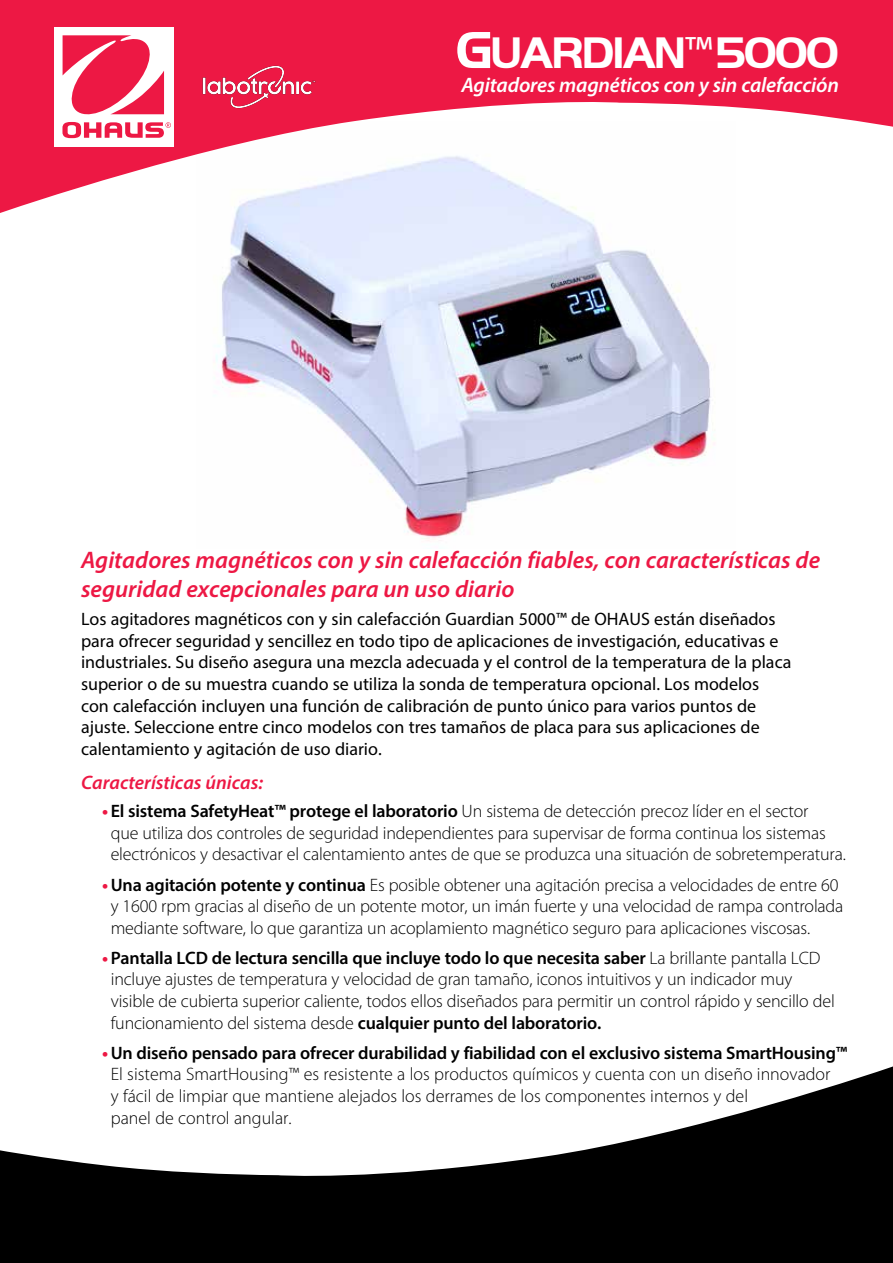
<style>
.page{position:relative;width:893px;height:1263px;background:#fff}
.page>*{position:absolute;margin:0;border:0;box-sizing:border-box;transform-origin:0 0}
.t1{font:700 45.9px "Handel Got D";letter-spacing:-.05em;color:#fff}
.t2{font:italic 600 24px/28.8px "Myriad Pro";color:#ed1844}
.t3{font:italic 600 21px "Myriad Pro";letter-spacing:-.01em;color:#fff}
.t4{font:italic 600 19.5px "Myriad Pro";color:#ed1844}
.t5{font:300 18px/21.6px "Myriad Pro";letter-spacing:-.01em;color:#000}
.t6{font:18px/21.6px "Myriad Pro";color:#000}
.s1{font-size:54px}
.s2{font-family:"Myriad Pro";font-weight:400}
.s3{font-weight:700;color:#ed1844}
.s4{font-weight:600}
</style>
<div class="page">
<img style="left:216px;top:220px;width:499px;height:321px">
<svg style="left:0;top:0;width:893px;height:220px;fill:#ed1844"></svg>
<div style="left:54px;top:27px;width:120px;height:119px;background:#fff"></div>
<svg style="left:62px;top:35px;width:109px;height:103px"></svg>
<svg style="left:0;top:1066px;width:893px;height:197px;fill:#000"></svg>
<img style="left:173px;top:1px;width:173px;height:173px">
<h1 class="t1" style="left:456px;top:27px;width:385px"><span class="s1">G</span>UARDIAN<span class="s2">™</span>5000</h1>
<p class="t3" style="left:461px;top:72px;width:379px">Agitadores magnéticos con y sin calefacción</p>
<h2 class="t2" style="left:81px;top:545px;width:741px">Agitadores magnéticos con y sin calefacción fiables, con características de seguridad excepcionales para un uso diario</h2>
<p class="t6" style="left:81px;top:608px;width:712px">Los agitadores magnéticos con y sin calefacción Guardian 5000™ de OHAUS están diseñados para ofrecer seguridad y sencillez en todo tipo de aplicaciones de investigación, educativas e industriales. Su diseño asegura una mezcla adecuada y el control de la temperatura de la placa superior o de su muestra cuando se utiliza la sonda de temperatura opcional. Los modelos con calefacción incluyen una función de calibración de punto único para varios puntos de ajuste. Seleccione entre cinco modelos con tres tamaños de placa para sus aplicaciones de calentamiento y agitación de uso diario.</p>
<p class="t4" style="left:81px;top:770px;width:183px">Características únicas:</p>
<p class="t5" style="left:111px;top:800px;width:737px;text-indent:-8px"><span class="s3">•</span> <span class="s4">El sistema SafetyHeat™ protege el laboratorio</span> Un sistema de detección precoz líder en el sector<br>que utiliza dos controles de seguridad independientes para supervisar de forma continua los sistemas electrónicos y desactivar el calentamiento antes de que se produzca una situación de sobretemperatura.</p>
<p class="t5" style="left:111px;top:873px;width:734px;text-indent:-8px"><span class="s3">•</span><span class="s4">Una agitación potente y continua</span> Es posible obtener una agitación precisa a velocidades de entre 60 y 1600 rpm gracias al diseño de un potente motor, un imán fuerte y una velocidad de rampa controlada mediante software, lo que garantiza un acoplamiento magnético seguro para aplicaciones viscosas.</p>
<p class="t5" style="left:111px;top:947px;width:725px;text-indent:-8px"><span class="s3">•</span><span class="s4">Pantalla LCD de lectura sencilla que incluye todo lo que necesita saber</span> La brillante pantalla LCD incluye ajustes de temperatura y velocidad de gran tamaño, iconos intuitivos y un indicador muy visible de cubierta superior caliente, todos ellos diseñados para permitir un control rápido y sencillo del funcionamiento del sistema desde <span class="s4">cualquier punto del laboratorio.</span></p>
<p class="t5" style="left:111px;top:1042px;width:738px;text-indent:-8px"><span class="s3">•</span><span class="s4">Un diseño pensado para ofrecer durabilidad y fiabilidad con el exclusivo sistema SmartHousing™ </span>El sistema SmartHousing™ es resistente a los productos químicos y cuenta con un diseño innovador<br>y fácil de limpiar que mantiene alejados los derrames de los componentes internos y del<br>panel de control angular.</p>
</div>
